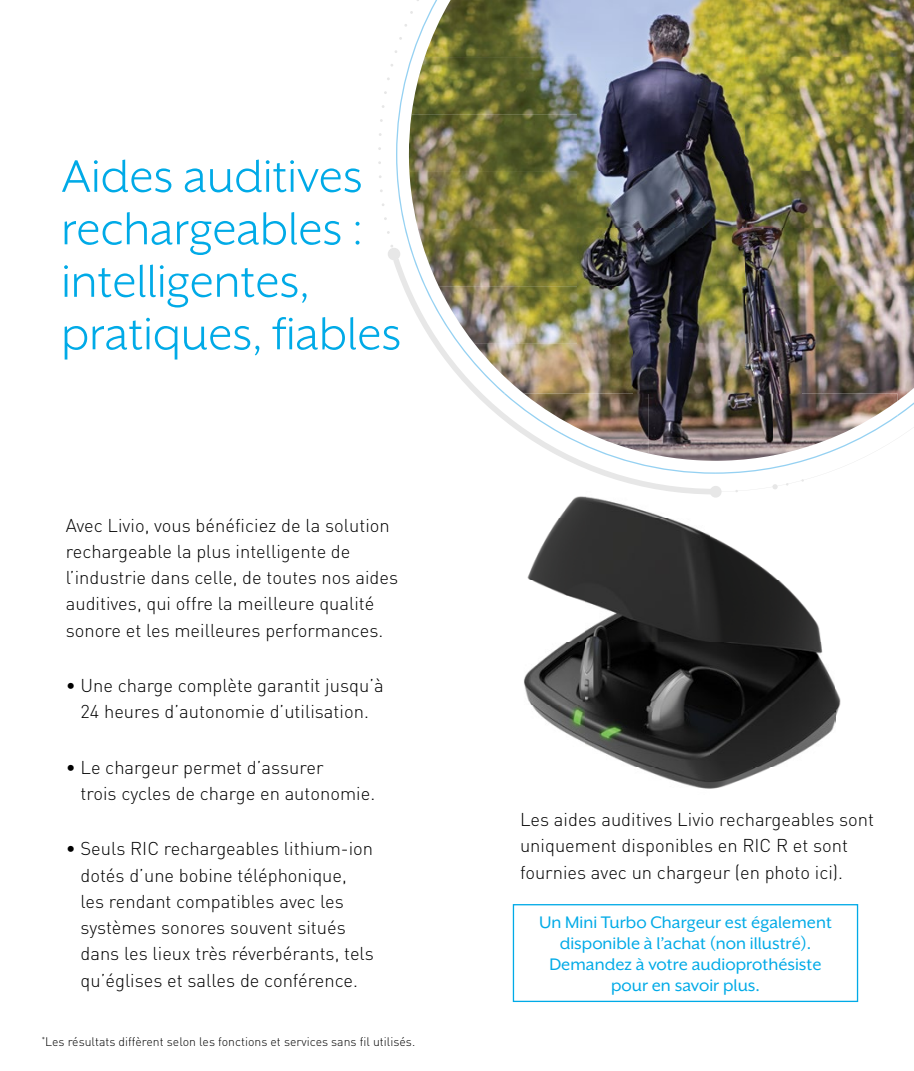
<style>
.page{position:relative;width:914px;height:1071px;background:#fff}
.page>*{position:absolute;margin:0;border:0;box-sizing:border-box;transform-origin:0 0}
.t1{font:52.5px/52.5px "Mr Eaves XL San OT";color:#00aae7}
.t2{font:19.25px/21px "Mr Eaves XL San OT";color:#00aae7;text-align:center}
.t3{font:300 18.38px/26.2px "DINOT";color:#000}
.t4{font:300 12.25px "DINOT";color:#000}
</style>
<div class="page">
<img style="left:524px;top:496px;width:61px;height:247px">
<img style="left:835px;top:688px;width:6px;height:36px">
<img style="left:585px;top:492px;width:250px;height:275px">
<img style="left:638px;top:767px;width:133px;height:22px">
<div style="left:513px;top:904px;width:345px;height:98px;border:1px solid #00aae7"></div>
<svg style="left:717px;top:394px;width:194px;height:98px"></svg>
<svg style="left:393px;top:260px;width:317px;height:234px"></svg>
<div style="left:388px;top:248px;width:12px;height:12px;background:#e7e7e7;border-radius:50%"></div>
<div style="left:709px;top:486px;width:12px;height:12px;background:#e7e7e7;border-radius:50%"></div>
<svg style="left:772px;top:484px;width:5px;height:5px"></svg>
<svg style="left:396px;top:0;width:109px;height:394px"></svg>
<img style="left:503px;top:394px;width:21px;height:40px">
<img style="left:560px;top:453px;width:155px;height:21px">
<svg style="left:897px;top:402px;width:17px;height:14px"></svg>
<img style="left:715px;top:448px;width:121px;height:26px">
<img style="left:424px;top:0;width:490px;height:57px">
<img style="left:411px;top:57px;width:503px;height:57px">
<img style="left:409px;top:114px;width:505px;height:115px">
<img style="left:418px;top:229px;width:496px;height:57px">
<img style="left:438px;top:286px;width:476px;height:58px">
<img style="left:474px;top:344px;width:45px;height:46px">
<img style="left:633px;top:344px;width:168px;height:50px">
<img style="left:801px;top:344px;width:113px;height:57px">
<img style="left:524px;top:394px;width:124px;height:59px">
<img style="left:648px;top:394px;width:76px;height:67px">
<img style="left:773px;top:394px;width:124px;height:61px">
<h1 class="t1" style="left:61px;top:150px;width:341px">Aides auditives rechargeables : intelligentes, pratiques, fiables</h1>
<p class="t3" style="left:66px;top:512px;width:334px">Avec Livio, vous bénéficiez de la solution rechargeable la plus intelligente de l’industrie dans celle, de toutes nos aides auditives, qui offre la meilleure qualité sonore et les meilleures performances.</p>
<p class="t3" style="left:66px;top:672px;width:319px;text-align:center">• Une charge complète garantit jusqu’à<br>24 heures d’autonomie d’utilisation.</p>
<p class="t3" style="left:80px;top:754px;width:296px;text-indent:-15px">• Le chargeur permet d’assurer<br>trois cycles de charge en autonomie.</p>
<p class="t3" style="left:80px;top:835px;width:295px;text-indent:-15px">• Seuls RIC rechargeables lithium-ion dotés d’une bobine téléphonique, les rendant compatibles avec les systèmes sonores souvent situés dans les lieux très réverbérants, tels qu’églises et salles de conférence.</p>
<p class="t4" style="left:42px;top:1034px;width:375px"><sup>*</sup>Les résultats diffèrent selon les fonctions et services sans fil utilisés.</p>
<p class="t3" style="left:520px;top:806px;width:355px">Les aides auditives Livio rechargeables sont uniquement disponibles en RIC R et sont fournies avec un chargeur (en photo ici).</p>
<p class="t2" style="left:539px;top:912px;width:294px">Un Mini Turbo Chargeur est également disponible à l’achat (non illustré).<br>Demandez à votre audioprothésiste pour en savoir plus.</p>
</div>
